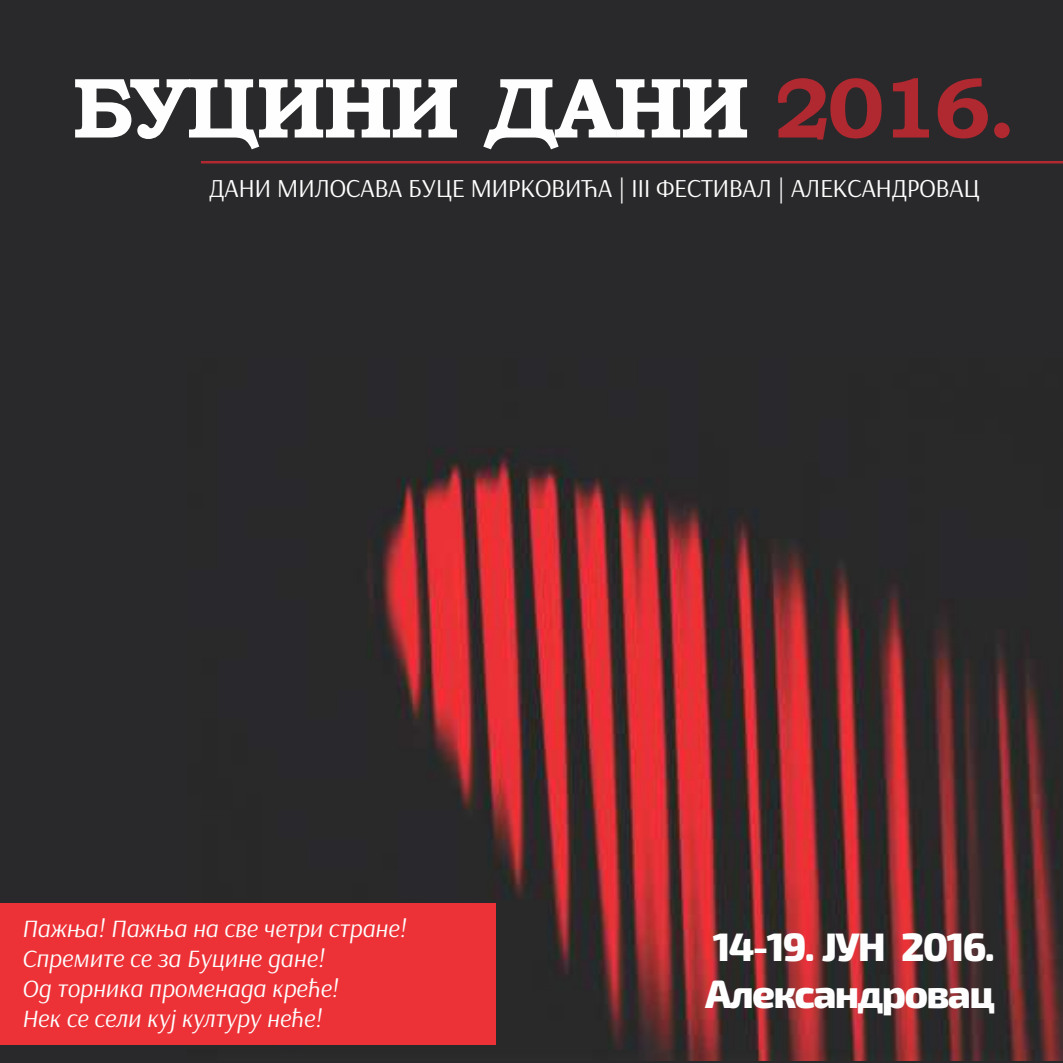
<style>
.page{position:relative;width:1063px;height:1063px;background:#29282a}
.page>*{position:absolute;margin:0;border:0;box-sizing:border-box;transform-origin:0 0}
.t1{font:700 85.5px "Bookman Old Style";letter-spacing:-.04em;color:#fefefe}
.t2{font:800 39.75px/47.5px "Exo 2";letter-spacing:-.045em;color:#fefefe}
.t3{font:26px "Arsenal";letter-spacing:-.025em;color:#fefefe}
.t4{font:italic 25px/29.8px "Arsenal";color:#fefefe}
.s1{color:#b02930}
</style>
<div class="page">
<hr style="left:201px;top:161px;width:862px;height:2px;background:#b02930">
<img style="left:367px;top:449px;width:696px;height:611px">
<div style="left:0;top:903px;width:495px;height:142px;background:#ed3237"></div>
<h1 class="t1" style="left:72px;top:76px;width:946px">БУЦИНИ ДАНИ <span class="s1">2016.</span></h1>
<p class="t3" style="left:209px;top:178px;width:773px">ДАНИ МИЛОСАВА БУЦЕ МИРКОВИЋА | III ФЕСТИВАЛ | AЛЕКСАНДРОВАЦ</p>
<p class="t4" style="left:22px;top:916px;width:386px">Пажња! Пажња на све четри стране!<br>Спремите се за Буцине дане!<br>Од торника променада креће!<br>Нек се сели куј културу неће!</p>
<h2 class="t2" style="left:705px;top:927px;width:291px">14-19. ЈУН 2016.<br>Aлександровац</h2>
</div>
